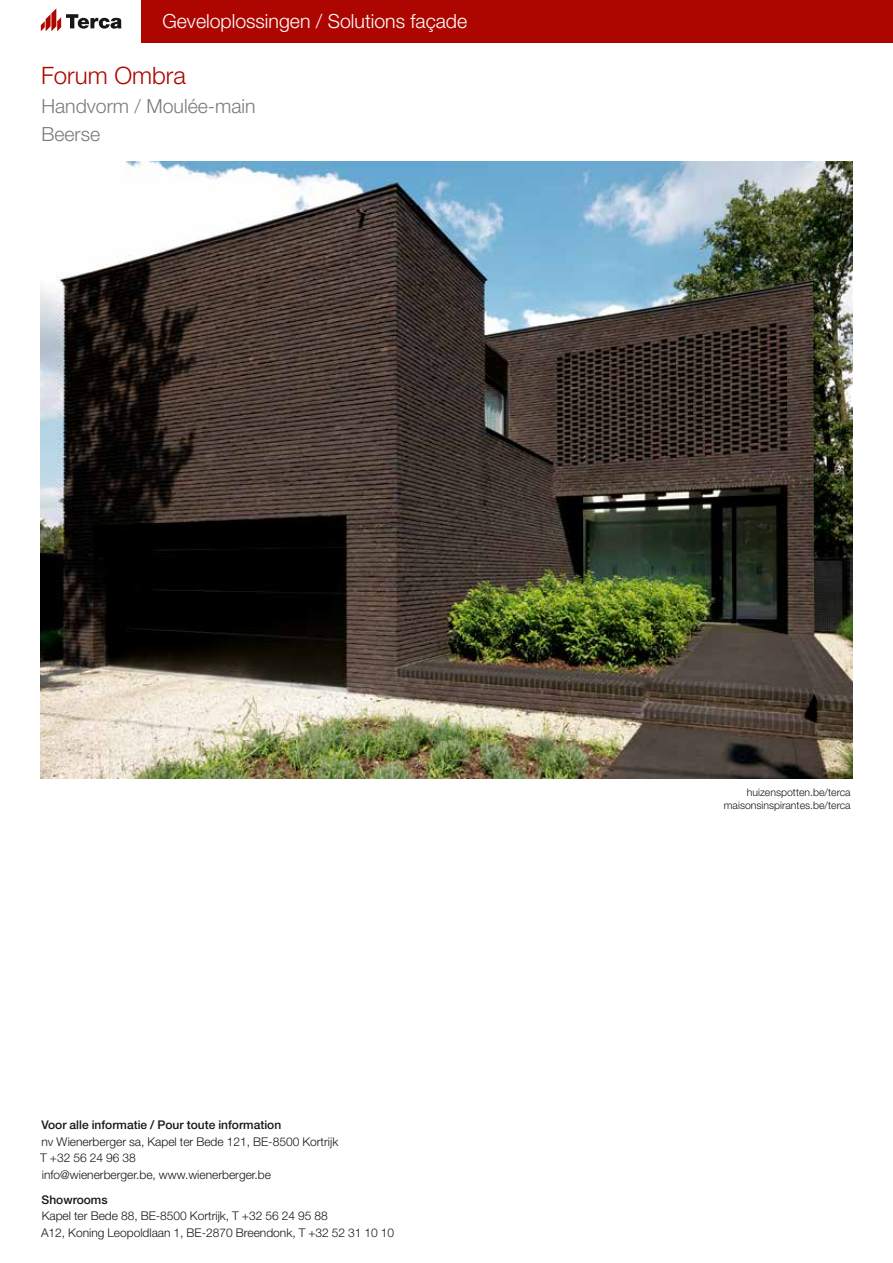
<style>
.page{position:relative;width:893px;height:1263px;background:#fff}
.page>*{position:absolute;margin:0;border:0;box-sizing:border-box;transform-origin:0 0}
.t1{font:300 24px "Helvetica Neue LT Std";color:#ad0600}
.t2{font:300 19.5px "Helvetica Neue LT Std";color:#fff}
.t3{font:300 19.5px/28.5px "Helvetica Neue LT Std";color:#7a7b7a}
.t4{font:300 12px/16.5px "Helvetica Neue LT Std";color:#181716}
.t5{font:500 12px "Helvetica Neue LT Std";color:#181716}
.t6{font:300 10.5px/13.5px "Helvetica Neue LT Std";color:#181716;text-align:right}
</style>
<div class="page">
<svg style="left:41px;top:8px;width:81px;height:23px"></svg>
<div style="left:142px;top:0;width:751px;height:43px;background:#ad0600"></div>
<img style="left:41px;top:162px;width:811px;height:616px">
<h2 class="t2" style="left:162px;top:9px;width:306px">Geveloplossingen / Solutions façade</h2>
<h1 class="t1" style="left:41px;top:61px;width:146px">Forum Ombra</h1>
<h2 class="t3" style="left:41px;top:91px;width:216px">Handvorm / Moulée-main<br>Beerse</h2>
<p class="t5" style="left:41px;top:1118px;width:241px">Voor alle informatie / Pour toute information</p>
<p class="t4" style="left:40px;top:1133px;width:300px">nv Wienerberger sa, Kapel ter Bede 121, BE-8500 Kortrijk<br>T +32 56 24 96 38<br>info@wienerberger.be, www.wienerberger.be</p>
<p class="t5" style="left:42px;top:1192px;width:68px">Showrooms</p>
<p class="t4" style="left:41px;top:1207px;width:355px">Kapel ter Bede 88, BE-8500 Kortrijk, T +32 56 24 95 88<br>A12, Koning Leopoldlaan 1, BE-2870 Breendonk, T +32 52 31 10 10</p>
<p class="t6" style="left:724px;top:785px;width:128px">huizenspotten.be/terca maisonsinspirantes.be/terca</p>
</div>
